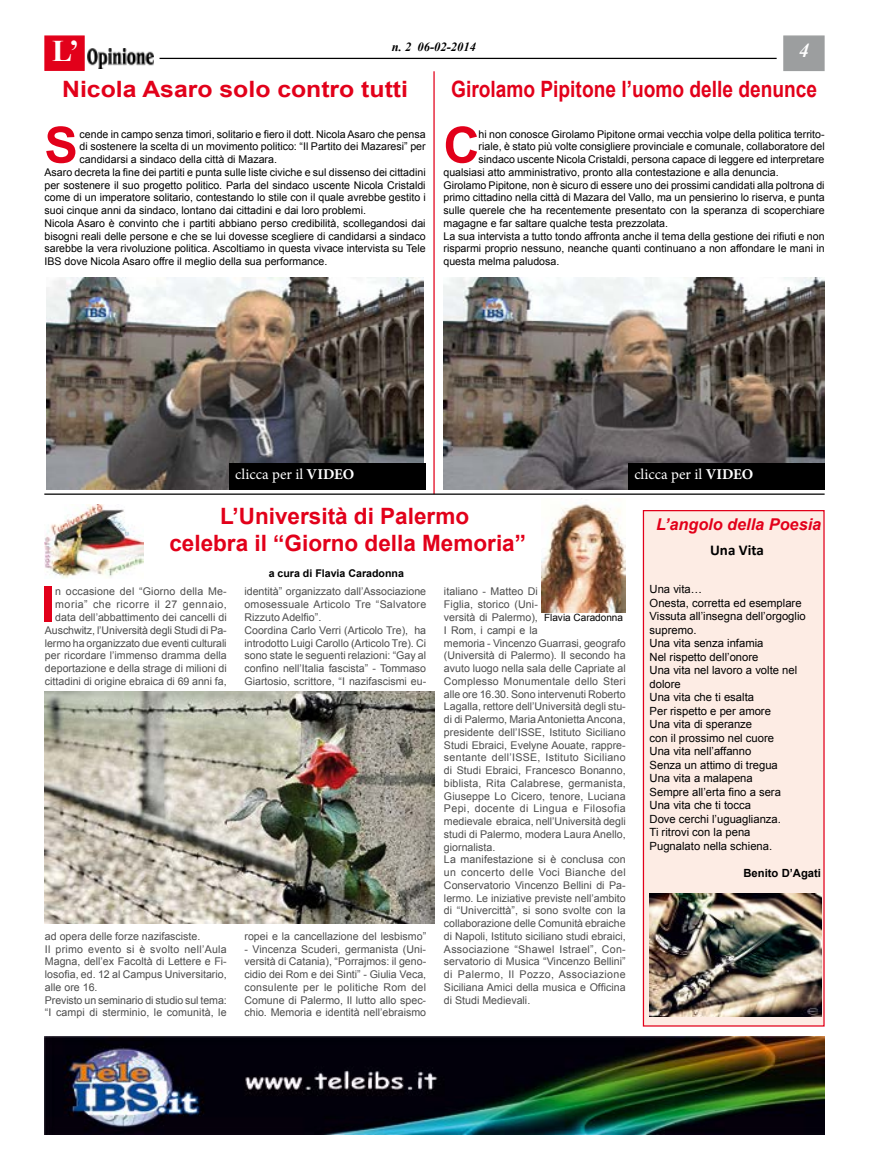
<style>
.page{position:relative;width:869px;height:1170px;background:#fff}
.page>*{position:absolute;margin:0;border:0;box-sizing:border-box;transform-origin:0 0}
.t1{font:700 50px "Arial";color:#e2001a}
.t2{font:700 30px "Times New Roman";color:#fff}
.t3{font:700 22.5px/27px "Arial";color:#e2001a;text-align:center}
.t4{font:700 22.5px "Arial";color:#e2001a;scale:.85 1}
.t5{font:700 22.5px "Arial";color:#e2001a;scale:1.1 1}
.t6{font:italic 700 20px "Times New Roman";color:#fff}
.t7{font:italic 700 16.25px "Arial";color:#e2001a}
.t8{font:15px "Minion Pro";color:#fff}
.t9{font:700 15px "Calibri";color:#000}
.t10{font:italic 700 12.5px "Times New Roman";color:#000}
.t11{font:11.25px/13.5px "Arial";color:#000}
.t12{font:700 11.25px "Arial";color:#000}
.t13{font:10.62px/12.8px "Arial";color:#4c4c4c}
.t14{font:10.62px "Arial";color:#000}
.t15{font:700 10.62px "Arial";color:#000}
.t16{font:10px "Arial";color:#000}
.s1{font-weight:700}
</style>
<div class="page">
<hr style="left:159px;top:58px;width:617px;height:1px;background:#000">
<div style="left:44px;top:35px;width:41px;height:36px;background:#e2001a;border:1px solid #e2001a"></div>
<img style="left:87px;top:49px;width:67px;height:19px">
<div style="left:782px;top:35px;width:42px;height:36px;background:#9c9e9f;border:1px solid #9c9e9f"></div>
<hr style="left:433px;top:71px;width:1px;height:423px;background:#e2001a">
<img style="left:541px;top:498px;width:84px;height:114px">
<img style="left:45px;top:504px;width:98px;height:74px">
<div style="left:642px;top:510px;width:182px;height:516px;background:#fdece4;border:1px solid #e2001a"></div>
<img style="left:649px;top:893px;width:171px;height:123px">
<img style="left:45px;top:691px;width:389px;height:232px">
<img style="left:46px;top:278px;width:378px;height:212px">
<div style="left:229px;top:463px;width:196px;height:27px;background:#000"></div>
<img style="left:443px;top:278px;width:381px;height:212px">
<div style="left:628px;top:463px;width:196px;height:27px;background:#000"></div>
<hr style="left:44px;top:493px;width:780px;height:1px;background:#000">
<img style="left:45px;top:1036px;width:779px;height:98px">
<h2 class="t2" style="left:52px;top:30px;width:29px">L’</h2>
<p class="t10" style="left:391px;top:38px;width:86px">n. 2 06-02-2014</p>
<h3 class="t6" style="left:798px;top:36px;width:11px">4</h3>
<h3 class="t4" style="left:451px;top:74px;width:432px">Girolamo Pipitone l’uomo delle denunce</h3>
<h3 class="t5" style="left:62px;top:74px;width:316px">Nicola Asaro solo contro tutti</h3>
<h1 class="t1" style="left:44px;top:112px;width:35px">S</h1>
<h1 class="t1" style="left:443px;top:112px;width:38px">C</h1>
<p class="t14" style="left:79px;top:127px;width:347px">cende in campo senza timori, solitario e fiero il dott. Nicola Asaro che pensa</p>
<p class="t14" style="left:79px;top:139px;width:347px">di sostenere la scelta di un movimento politico: “Il Partito dei Mazaresi” per</p>
<p class="t14" style="left:79px;top:152px;width:199px">candidarsi a sindaco della città di Mazara.</p>
<p class="t14" style="left:44px;top:165px;width:382px">Asaro decreta la fine dei partiti e punta sulle liste civiche e sul dissenso dei cittadini</p>
<p class="t14" style="left:44px;top:178px;width:382px">per sostenere il suo progetto politico. Parla del sindaco uscente Nicola Cristaldi</p>
<p class="t14" style="left:44px;top:190px;width:382px">come di un imperatore solitario, contestando lo stile con il quale avrebbe gestito i</p>
<p class="t14" style="left:44px;top:203px;width:323px">suoi cinque anni da sindaco, lontano dai cittadini e dai loro problemi.</p>
<p class="t14" style="left:44px;top:216px;width:382px">Nicola Asaro è convinto che i partiti abbiano perso credibilità, scollegandosi dai</p>
<p class="t14" style="left:44px;top:229px;width:382px">bisogni reali delle persone e che se lui dovesse scegliere di candidarsi a sindaco</p>
<p class="t14" style="left:44px;top:241px;width:382px">sarebbe la vera rivoluzione politica. Ascoltiamo in questa vivace intervista su Tele</p>
<p class="t14" style="left:44px;top:254px;width:284px">IBS dove Nicola Asaro offre il meglio della sua performance.</p>
<p class="t14" style="left:478px;top:127px;width:347px">hi non conosce Girolamo Pipitone ormai vecchia volpe della politica territo-</p>
<p class="t14" style="left:478px;top:139px;width:347px">riale, è stato più volte consigliere provinciale e comunale, collaboratore del</p>
<p class="t14" style="left:478px;top:152px;width:347px">sindaco uscente Nicola Cristaldi, persona capace di leggere ed interpretare</p>
<p class="t14" style="left:443px;top:165px;width:336px">qualsiasi atto amministrativo, pronto alla contestazione e alla denuncia.</p>
<p class="t14" style="left:443px;top:178px;width:382px">Girolamo Pipitone, non è sicuro di essere uno dei prossimi candidati alla poltrona di</p>
<p class="t14" style="left:443px;top:190px;width:382px">primo cittadino nella città di Mazara del Vallo, ma un pensierino lo riserva, e punta</p>
<p class="t14" style="left:443px;top:203px;width:382px">sulle querele che ha recentemente presentato con la speranza di scoperchiare</p>
<p class="t14" style="left:443px;top:216px;width:226px">magagne e far saltare qualche testa prezzolata.</p>
<p class="t14" style="left:443px;top:229px;width:382px">La sua intervista a tutto tondo affronta anche il tema della gestione dei rifiuti e non</p>
<p class="t14" style="left:443px;top:241px;width:382px">risparmi proprio nessuno, neanche quanti continuano a non affondare le mani in</p>
<p class="t14" style="left:443px;top:254px;width:117px">questa melma paludosa.</p>
<h3 class="t8" style="left:235px;top:464px;width:121px">clicca per il <span class="s1">VIDEO</span></h3>
<h3 class="t8" style="left:634px;top:464px;width:121px">clicca per il <span class="s1">VIDEO</span></h3>
<h3 class="t3" style="left:169px;top:503px;width:358px">L’Università di Palermo<br>celebra il “Giorno della Memoria”</h3>
<p class="t13" style="left:45px;top:585px;width:183px;text-align:right">n occasione del “Giorno della Me&shy;moria” che ricorre il 27 gennaio, data dell’abbattimento dei cancelli di Auschwitz, l’Università degli Studi di Pa&shy;lermo ha organizzato due eventi culturali per ricordare l’immenso dramma della deportazione e della strage di milioni di cittadini di origine ebraica di 69 anni fa,</p>
<p class="t15" style="left:268px;top:566px;width:137px">a cura di Flavia Caradonna</p>
<h1 class="t1" style="left:41px;top:571px;width:15px">I</h1>
<p class="t13" style="left:244px;top:585px;width:183px">identità” organizzato dall’Associazione omosessuale Articolo Tre “Salvatore Rizzuto Adelfio”.<br>Coordina Carlo Verri (Articolo Tre), ha introdotto Luigi Carollo (Articolo Tre). Ci sono state le seguenti relazioni: “Gay al confino nell’Italia fascista” - Tommaso Giartosio, scrittore, “I nazifascismi eu-</p>
<p class="t13" style="left:444px;top:585px;width:183px">italiano - Matteo Di<br>Figlia, storico (Uni-<br>versità di Palermo),<br>I Rom, i campi e la<br>memoria - Vincenzo Guarrasi, geografo (Università di Palermo). Il secondo ha avuto luogo nella sala delle Capriate al Complesso Monumentale dello Steri alle ore 16.30. Sono intervenuti Roberto Lagalla, rettore dell’Università degli stu&shy;di di Palermo, Maria Antonietta Ancona, presidente dell’ISSE, Istituto Siciliano Studi Ebraici, Evelyne Aouate, rappre&shy;sentante dell’ISSE, Istituto Siciliano di Studi Ebraici, Francesco Bonanno, biblista, Rita Calabrese, germanista, Giuseppe Lo Cicero, tenore, Luciana Pepi, docente di Lingua e Filosofia medievale ebraica, nell’Università degli studi di Palermo, modera Laura Anello, giornalista.<br>La manifestazione si è conclusa con un concerto delle Voci Bianche del Conservatorio Vincenzo Bellini di Pa&shy;lermo. Le iniziative previste nell’ambito di “Univercittà”, si sono svolte con la collaborazione delle Comunità ebraiche di Napoli, Istituto siciliano studi ebraici, Associazione “Shawel Istrael”, Con&shy;servatorio di Musica “Vincenzo Bellini” di Palermo, Il Pozzo, Associazione Siciliana Amici della musica e Officina di Studi Medievali.</p>
<p class="t16" style="left:544px;top:611px;width:80px">Flavia Caradonna</p>
<p class="t13" style="left:45px;top:929px;width:183px">ad opera delle forze nazifasciste.<br>Il primo evento si è svolto nell’Aula Magna, dell’ex Facoltà di Lettere e Fi&shy;losofia, ed. 12 al Campus Universitario, alle ore 16.<br>Previsto un seminario di studio sul tema: “I campi di sterminio, le comunità, le</p>
<p class="t13" style="left:244px;top:929px;width:183px">ropei e la cancellazione del lesbismo”</p>
<p class="t13" style="left:244px;top:942px;width:183px;text-align:justify">- Vincenza Scuderi, germanista (Uni&shy;versità di Catania), “Porrajmos: il geno&shy;cidio dei Rom e dei Sinti” - Giulia Veca, consulente per le politiche Rom del Comune di Palermo, Il lutto allo spec&shy;chio. Memoria e identità nell’ebraismo</p>
<h3 class="t7" style="left:656px;top:513px;width:166px">L’angolo della Poesia</h3>
<h3 class="t9" style="left:709px;top:541px;width:55px">Una Vita</h3>
<p class="t11" style="left:649px;top:582px;width:158px">Una vita…<br>Onesta, corretta ed esemplare<br>Vissuta all’insegna dell’orgoglio supremo.<br>Una vita senza infamia<br>Nel rispetto dell’onore<br>Una vita nel lavoro a volte nel dolore<br>Una vita che ti esalta<br>Per rispetto e per amore<br>Una vita di speranze<br>con il prossimo nel cuore<br>Una vita nell’affanno<br>Senza un attimo di tregua<br>Una vita a malapena<br>Sempre all’erta fino a sera<br>Una vita che ti tocca<br>Dove cerchi l’uguaglianza.<br>Ti ritrovi con la pena<br>Pugnalato nella schiena.</p>
<p class="t12" style="left:743px;top:865px;width:79px">Benito D’Agati</p>
</div>
